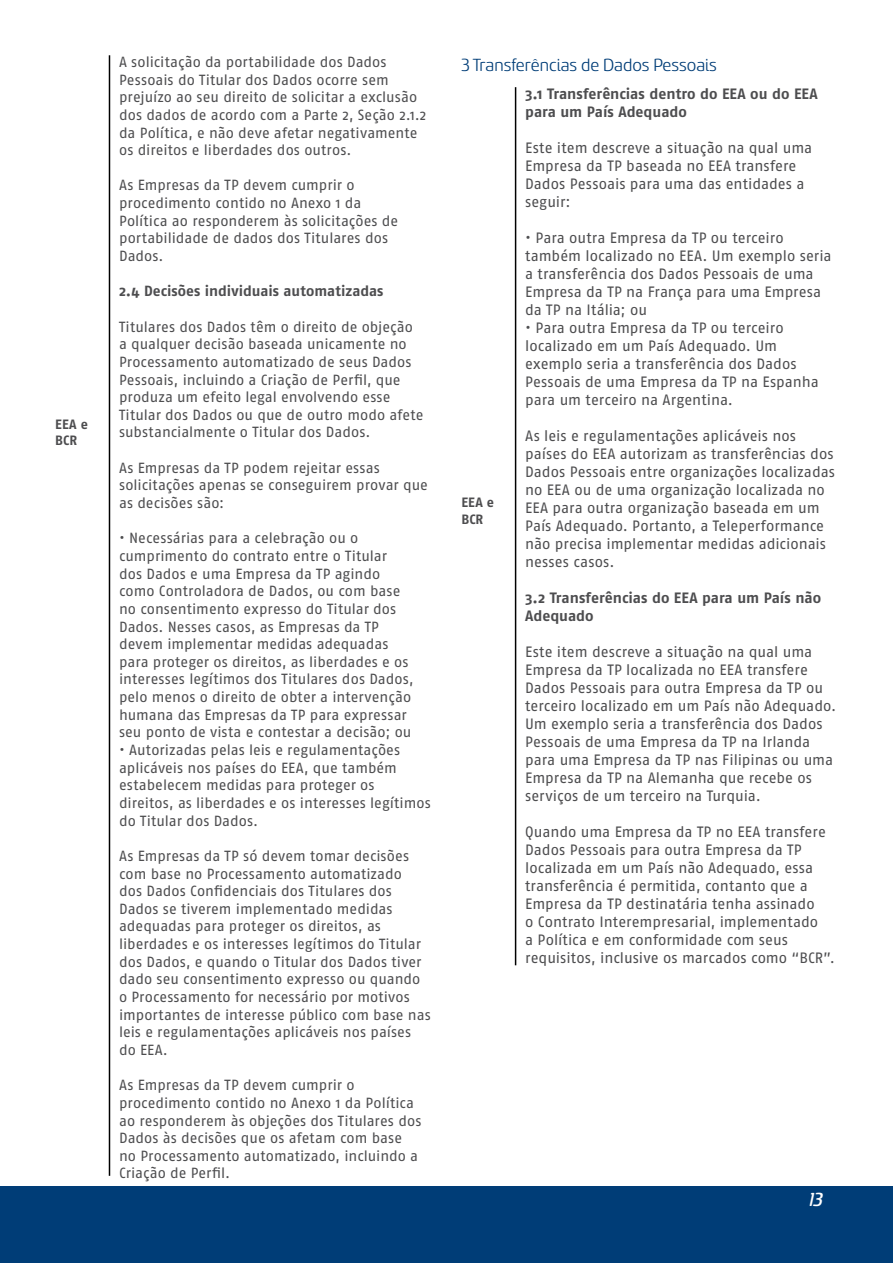
<style>
.page{position:relative;width:893px;height:1263px;background:#fff}
.page>*{position:absolute;margin:0;border:0;box-sizing:border-box;transform-origin:0 0}
.t1{font:21px "Sancoale Softened Medium Ital";color:#fff}
.t2{font:19.5px "Sancoale Softened";color:#003d77}
.t3{font:15px/18px "Fago OT";color:#4d4d4f}
.t4{font:700 15px/18px "Fago OT";color:#4d4d4f}
.t5{font:14.7px/17.7px "Fago OT";color:#4d4d4f}
.t6{font:700 14.7px "Fago OT";color:#4d4d4f}
.t7{font:700 13.5px/16.2px "Fago OT";letter-spacing:.005em;color:#4d4d4f}
</style>
<div class="page">
<div style="left:0;top:1186px;width:893px;height:77px;background:#003d77"></div>
<hr style="left:109px;top:55px;width:1px;height:1121px;background:#000">
<hr style="left:515px;top:87px;width:1px;height:878px;background:#000">
<p class="t7" style="left:55px;top:416px;width:34px">EEA e<br>BCR</p>
<p class="t5" style="left:119px;top:53px;width:269px">A solicitação da portabilidade dos Dados</p>
<h2 class="t2" style="left:461px;top:55px;width:257px">3 Transferências de Dados Pessoais</h2>
<p class="t5" style="left:119px;top:71px;width:309px">Pessoais do Titular dos Dados ocorre sem prejuízo ao seu direito de solicitar a exclusão dos dados de acordo com a Parte 2, Seção 2.1.2 da Política, e não deve afetar negativamente os direitos e liberdades dos outros.</p>
<p class="t5" style="left:119px;top:176px;width:281px">As Empresas da TP devem cumprir o procedimento contido no Anexo 1 da<br>Política ao responderem às solicitações de portabilidade de dados dos Titulares dos<br>Dados.</p>
<p class="t6" style="left:119px;top:282px;width:266px">2.4 Decisões individuais automatizadas</p>
<p class="t5" style="left:119px;top:318px;width:306px">Titulares dos Dados têm o direito de objeção a qualquer decisão baseada unicamente no Processamento automatizado de seus Dados Pessoais, incluindo a Criação de Perfil, que produza um efeito legal envolvendo esse Titular dos Dados ou que de outro modo afete substancialmente o Titular dos Dados.</p>
<p class="t5" style="left:119px;top:459px;width:310px">As Empresas da TP podem rejeitar essas solicitações apenas se conseguirem provar que as decisões são:</p>
<p class="t5" style="left:119px;top:529px;width:296px">• Necessárias para a celebração ou o cumprimento do contrato entre o Titular dos Dados e uma Empresa da TP agindo como Controladora de Dados, ou com base no consentimento expresso do Titular dos Dados. Nesses casos, as Empresas da TP devem implementar medidas adequadas para proteger os direitos, as liberdades e os interesses legítimos dos Titulares dos Dados, pelo menos o direito de obter a intervenção humana das Empresas da TP para expressar seu ponto de vista e contestar a decisão; ou</p>
<p class="t5" style="left:119px;top:741px;width:313px">• Autorizadas pelas leis e regulamentações aplicáveis nos países do EEA, que também estabelecem medidas para proteger os direitos, as liberdades e os interesses legítimos do Titular dos Dados.</p>
<p class="t5" style="left:119px;top:847px;width:313px">As Empresas da TP só devem tomar decisões com base no Processamento automatizado<br>dos Dados Confidenciais dos Titulares dos Dados se tiverem implementado medidas adequadas para proteger os direitos, as liberdades e os interesses legítimos do Titular dos Dados, e quando o Titular dos Dados tiver dado seu consentimento expresso ou quando o Processamento for necessário por motivos importantes de interesse público com base nas leis e regulamentações aplicáveis nos países do EEA.</p>
<p class="t5" style="left:119px;top:1076px;width:304px">As Empresas da TP devem cumprir o procedimento contido no Anexo 1 da Política ao responderem às objeções dos Titulares dos Dados às decisões que os afetam com base no Processamento automatizado, incluindo a Criação de Perfil.</p>
<p class="t4" style="left:525px;top:84px;width:294px">3.1 Transferências dentro do EEA ou do EEA para um País Adequado</p>
<p class="t3" style="left:525px;top:138px;width:289px">Este item descreve a situação na qual uma<br>Empresa da TP baseada no EEA transfere<br>Dados Pessoais para uma das entidades a seguir:</p>
<p class="t3" style="left:525px;top:228px;width:308px">• Para outra Empresa da TP ou terceiro também localizado no EEA. Um exemplo seria a transferência dos Dados Pessoais de uma Empresa da TP na França para uma Empresa da TP na Itália; ou</p>
<p class="t3" style="left:525px;top:318px;width:295px">• Para outra Empresa da TP ou terceiro localizado em um País Adequado. Um exemplo seria a transferência dos Dados Pessoais de uma Empresa da TP na Espanha para um terceiro na Argentina.</p>
<p class="t3" style="left:525px;top:426px;width:311px">As leis e regulamentações aplicáveis nos países do EEA autorizam as transferências dos Dados Pessoais entre organizações localizadas no EEA ou de uma organização localizada no EEA para outra organização baseada em um País Adequado. Portanto, a Teleperformance não precisa implementar medidas adicionais nesses casos.</p>
<p class="t4" style="left:525px;top:588px;width:298px">3.2 Transferências do EEA para um País não<br>Adequado</p>
<p class="t3" style="left:525px;top:642px;width:313px">Este item descreve a situação na qual uma Empresa da TP localizada no EEA transfere Dados Pessoais para outra Empresa da TP ou terceiro localizado em um País não Adequado.<br>Um exemplo seria a transferência dos Dados Pessoais de uma Empresa da TP na Irlanda para uma Empresa da TP nas Filipinas ou uma Empresa da TP na Alemanha que recebe os serviços de um terceiro na Turquia.</p>
<p class="t3" style="left:525px;top:822px;width:311px">Quando uma Empresa da TP no EEA transfere Dados Pessoais para outra Empresa da TP localizada em um País não Adequado, essa transferência é permitida, contanto que a Empresa da TP destinatária tenha assinado<br>o Contrato Interempresarial, implementado<br>a Política e em conformidade com seus requisitos, inclusive os marcados como “BCR”.</p>
<p class="t7" style="left:461px;top:494px;width:34px">EEA e<br>BCR</p>
<h1 class="t1" style="left:808px;top:1190px;width:15px">13</h1>
</div>
